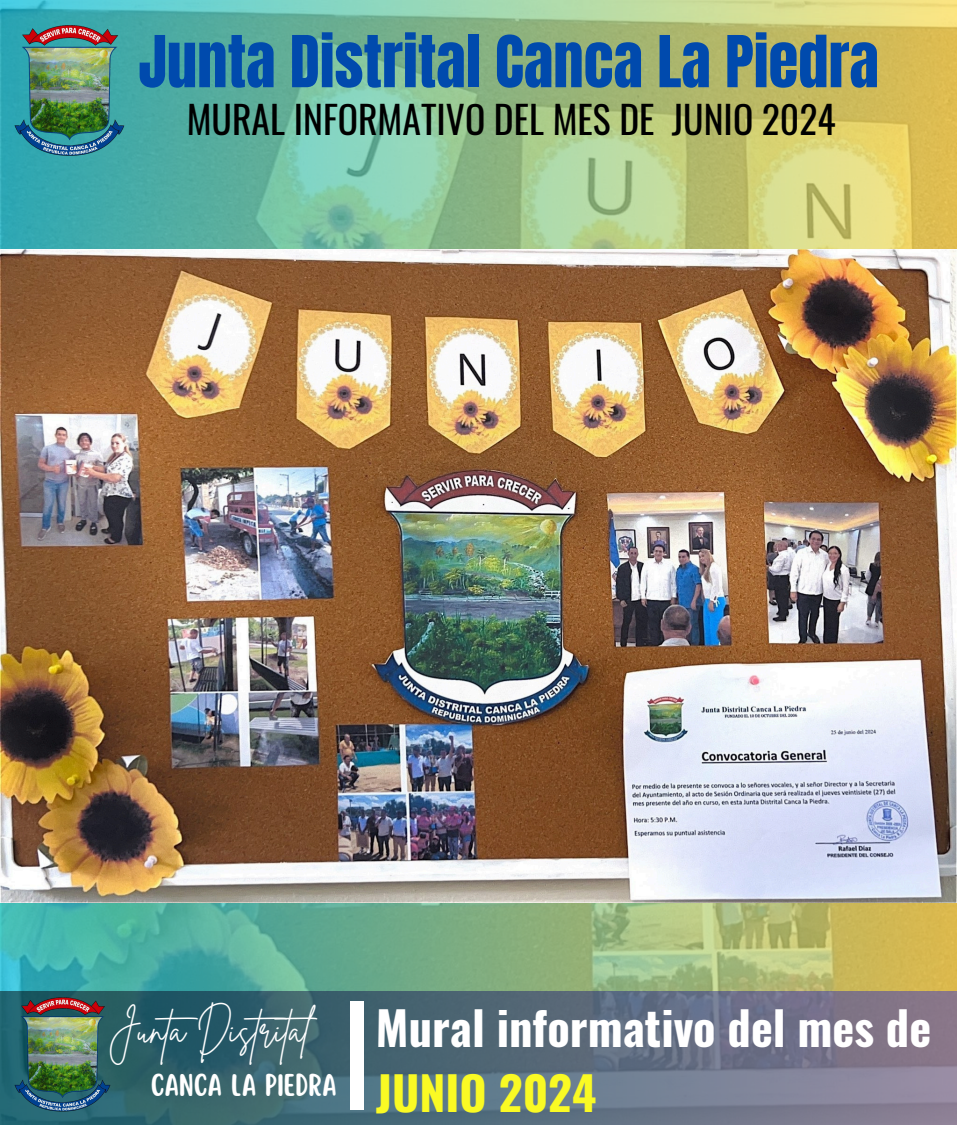
<style>
.page{position:relative;width:957px;height:1125px;background:#fff}
.page>*{position:absolute;margin:0;border:0;box-sizing:border-box;transform-origin:0 0}
.t1{font:60.8px "Anton";color:#004aad}
.t2{font:700 46.45px/65px "Oswald";color:#fff}
.t3{font:38.35px "Brittany Signature";color:#fff}
.t4{font:37.65px "Oswald";color:#000}
.t5{font:27.65px "Scripter";color:#fff}
.s1{color:#fafa24}
</style>
<div class="page">
<img style="left:0;top:0;width:956px;height:991px">
<img style="left:14px;top:22px;width:112px;height:136px">
<img style="left:0;top:250px;width:956px;height:652px">
<svg style="left:0;top:991px;width:956px;height:134px;background:#576d7d"></svg>
<img style="left:14px;top:995px;width:98px;height:118px">
<div style="left:350px;top:1001px;width:14px;height:109px;background:#fff"></div>
<p class="t1" style="left:138px;top:18px;width:741px">Junta Distrital Canca La Piedra</p>
<p class="t4" style="left:187px;top:90px;width:650px">MURAL INFORMATIVO DEL MES DE JUNIO 2024</p>
<h4 class="t3" style="left:108px;top:1005px;width:221px">Junta Distrital</h4>
<p class="t5" style="left:151px;top:1071px;width:188px">CANCA LA PIEDRA</p>
<p class="t2" style="left:376px;top:994px;width:556px">Mural informativo del mes de<br><span class="s1">JUNIO 2024</span></p>
</div>
